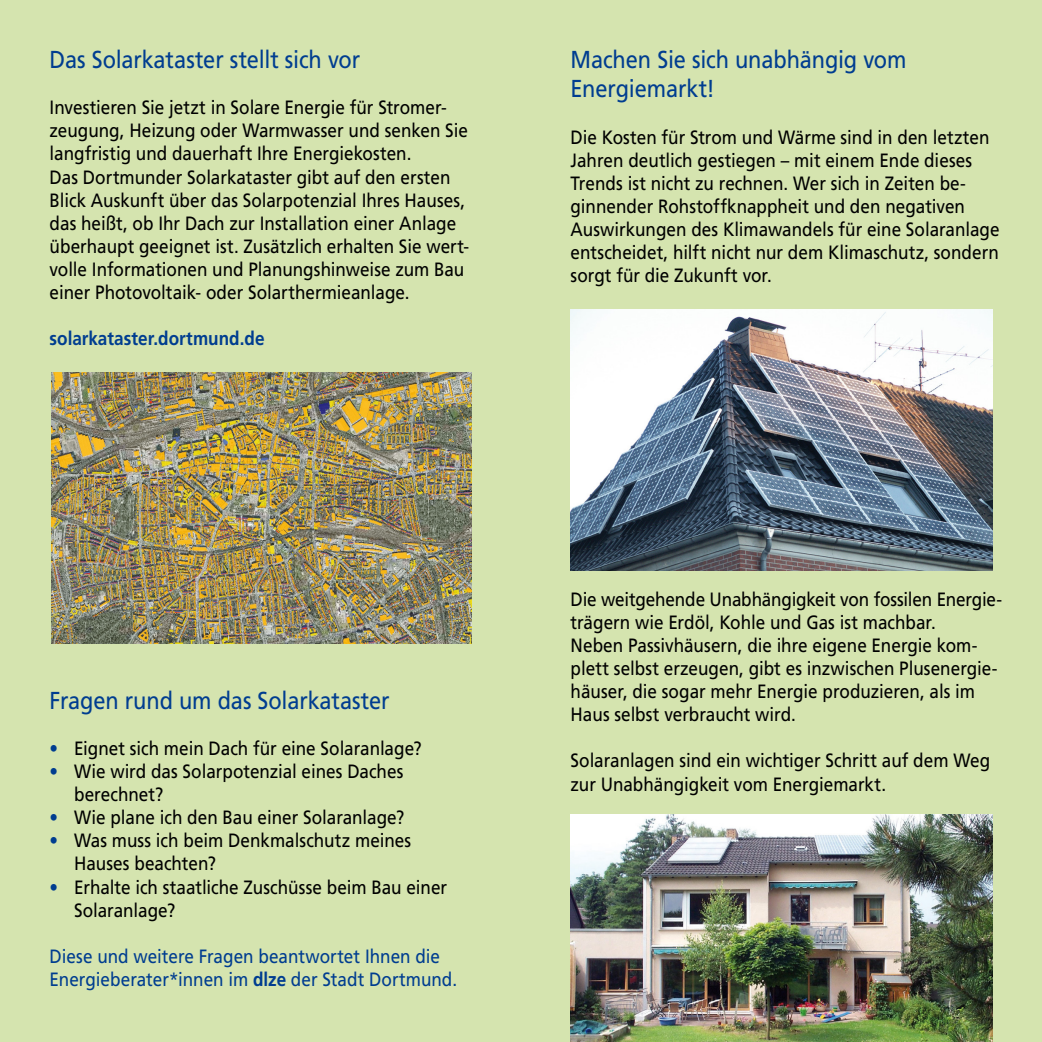
<style>
.page{position:relative;width:1042px;height:1042px;background:#d5e4af}
.page>*{position:absolute;margin:0;border:0;box-sizing:border-box;transform-origin:0 0}
.t1{font:24.5px/29.4px "Frutiger LT";letter-spacing:-.01em;color:#003d90;scale:.89 1}
.t2{font:19.25px/23.1px "Frutiger LT";color:#000;scale:.89 1}
.t3{font:19.25px/23.1px "Frutiger LT";color:#003d90;scale:.89 1}
.t4{font:700 19.25px "Frutiger LT";color:#003d90;scale:.89 1}
.s1{color:#003d90}
.s2{font-weight:700}
</style>
<div class="page">
<img style="left:570px;top:310px;width:423px;height:260px">
<img style="left:570px;top:815px;width:422px;height:227px">
<img style="left:52px;top:372px;width:419px;height:271px">
<p class="t1" style="left:50px;top:45px;width:351px">Das Solarkataster stellt sich vor</p>
<p class="t2" style="left:50px;top:96px;width:473px">Investieren Sie jetzt in Solare Energie für Stromer&shy;zeugung, Heizung oder Warmwasser und senken Sie langfristig und dauerhaft Ihre Energiekosten.<br>Das Dortmunder Solarkataster gibt auf den ersten Blick Auskunft über das Solarpotenzial Ihres Hauses, das heißt, ob Ihr Dach zur Installation einer Anlage überhaupt geeignet ist. Zusätzlich erhalten Sie wert&shy;volle Informationen und Planungshinweise zum Bau einer Photovoltaik- oder Solarthermieanlage.</p>
<p class="t4" style="left:50px;top:327px;width:243px">solarkataster.dortmund.de</p>
<p class="t1" style="left:50px;top:685px;width:384px">Fragen rund um das Solarkataster</p>
<p class="t2" style="left:50px;top:737px;width:420px"><span class="s1">•</span> Eignet sich mein Dach für eine Solaranlage?</p>
<p class="t2" style="left:74px;top:760px;width:371px;text-indent:-24px"><span class="s1">•</span> Wie wird das Solarpotenzial eines Daches berechnet?</p>
<p class="t2" style="left:50px;top:806px;width:400px"><span class="s1">•</span> Wie plane ich den Bau einer Solaranlage?</p>
<p class="t2" style="left:74px;top:829px;width:380px;text-indent:-24px"><span class="s1">•</span> Was muss ich beim Denkmalschutz meines<br>Hauses beachten?</p>
<p class="t2" style="left:74px;top:875px;width:421px;text-indent:-24px"><span class="s1">•</span> Erhalte ich staatliche Zuschüsse beim Bau einer<br>Solaranlage?</p>
<p class="t3" style="left:50px;top:944px;width:459px">Diese und weitere Fragen beantwortet Ihnen die<br>Energieberater*innen im <span class="s2">dlze</span> der Stadt Dortmund.</p>
<p class="t1" style="left:570px;top:45px;width:379px">Machen Sie sich unabhängig vom<br>Energiemarkt!</p>
<p class="t2" style="left:570px;top:125px;width:483px">Die Kosten für Strom und Wärme sind in den letzten Jahren deutlich gestiegen – mit einem Ende dieses Trends ist nicht zu rechnen. Wer sich in Zeiten be&shy;ginnender Rohstoffknappheit und den negativen Auswirkungen des Klimawandels für eine Solaranlage entscheidet, hilft nicht nur dem Klimaschutz, sondern sorgt für die Zukunft vor.</p>
<p class="t2" style="left:570px;top:587px;width:486px">Die weitgehende Unabhängigkeit von fossilen Energie&shy;trägern wie Erdöl, Kohle und Gas ist machbar.<br>Neben Passivhäusern, die ihre eigene Energie kom&shy;plett selbst erzeugen, gibt es inzwischen Plusenergie&shy;häuser, die sogar mehr Energie produzieren, als im Haus selbst verbraucht wird.</p>
<p class="t2" style="left:570px;top:749px;width:473px">Solaranlagen sind ein wichtiger Schritt auf dem Weg zur Unabhängigkeit vom Energiemarkt.</p>
</div>
